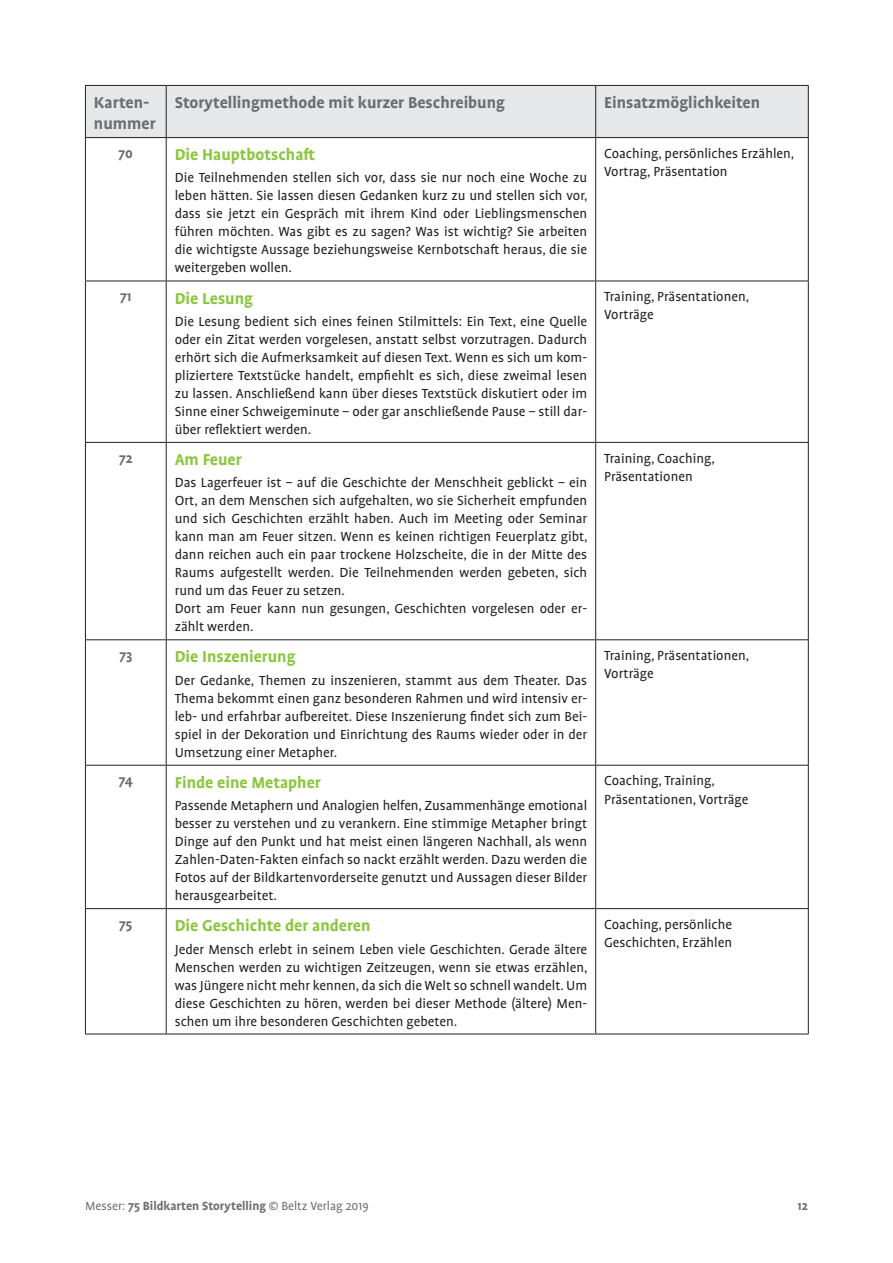
<style>
.page{position:relative;width:893px;height:1263px;background:#fff}
.page>*{position:absolute;margin:0;border:0;box-sizing:border-box;transform-origin:0 0}
.t1{font:700 18px "Profile OT";color:#8bc63e}
.t2{font:700 18px/21px "Profile OT";color:#6c6d70}
.t3{font:15px/18px "Profile OT";color:#231f20}
.t4{font:700 15px "Profile OT";letter-spacing:-.005em;color:#6c6d70}
.t5{font:700 13.5px "Profile OT";color:#6c6d70}
.s1{font-weight:400}
</style>
<div class="page">
<div style="left:86px;top:86px;width:722px;height:51px;background:#e6e7e9"></div>
<hr style="left:85px;top:85px;width:81px;height:1px;background:#231f20">
<hr style="left:85px;top:86px;width:1px;height:51px;background:#231f20">
<hr style="left:166px;top:85px;width:430px;height:1px;background:#231f20">
<hr style="left:166px;top:86px;width:1px;height:51px;background:#231f20">
<hr style="left:596px;top:85px;width:213px;height:1px;background:#231f20">
<hr style="left:595px;top:86px;width:1px;height:51px;background:#231f20">
<hr style="left:808px;top:86px;width:1px;height:51px;background:#231f20">
<hr style="left:85px;top:137px;width:81px;height:1px;background:#231f20">
<hr style="left:166px;top:137px;width:430px;height:1px;background:#231f20">
<hr style="left:596px;top:137px;width:213px;height:1px;background:#231f20">
<hr style="left:85px;top:138px;width:1px;height:143px;background:#231f20">
<hr style="left:166px;top:138px;width:1px;height:143px;background:#231f20">
<hr style="left:595px;top:138px;width:1px;height:143px;background:#231f20">
<hr style="left:808px;top:138px;width:1px;height:143px;background:#231f20">
<hr style="left:85px;top:281px;width:81px;height:1px;background:#231f20">
<hr style="left:85px;top:281px;width:1px;height:161px;background:#231f20">
<hr style="left:166px;top:281px;width:430px;height:1px;background:#231f20">
<hr style="left:166px;top:281px;width:1px;height:161px;background:#231f20">
<hr style="left:596px;top:281px;width:213px;height:1px;background:#231f20">
<hr style="left:595px;top:281px;width:1px;height:161px;background:#231f20">
<hr style="left:808px;top:281px;width:1px;height:161px;background:#231f20">
<hr style="left:85px;top:442px;width:81px;height:1px;background:#231f20">
<hr style="left:85px;top:443px;width:1px;height:196px;background:#231f20">
<hr style="left:166px;top:442px;width:430px;height:1px;background:#231f20">
<hr style="left:166px;top:443px;width:1px;height:196px;background:#231f20">
<hr style="left:596px;top:442px;width:213px;height:1px;background:#231f20">
<hr style="left:595px;top:443px;width:1px;height:196px;background:#231f20">
<hr style="left:808px;top:443px;width:1px;height:196px;background:#231f20">
<hr style="left:85px;top:639px;width:81px;height:1px;background:#231f20">
<hr style="left:85px;top:640px;width:1px;height:125px;background:#231f20">
<hr style="left:166px;top:639px;width:430px;height:1px;background:#231f20">
<hr style="left:166px;top:640px;width:1px;height:125px;background:#231f20">
<hr style="left:596px;top:639px;width:213px;height:1px;background:#231f20">
<hr style="left:595px;top:640px;width:1px;height:125px;background:#231f20">
<hr style="left:808px;top:640px;width:1px;height:125px;background:#231f20">
<hr style="left:85px;top:765px;width:81px;height:1px;background:#231f20">
<hr style="left:85px;top:765px;width:1px;height:143px;background:#231f20">
<hr style="left:166px;top:765px;width:430px;height:1px;background:#231f20">
<hr style="left:166px;top:765px;width:1px;height:143px;background:#231f20">
<hr style="left:596px;top:765px;width:213px;height:1px;background:#231f20">
<hr style="left:595px;top:765px;width:1px;height:143px;background:#231f20">
<hr style="left:808px;top:765px;width:1px;height:143px;background:#231f20">
<hr style="left:85px;top:908px;width:81px;height:1px;background:#231f20">
<hr style="left:85px;top:909px;width:1px;height:125px;background:#231f20">
<hr style="left:166px;top:908px;width:430px;height:1px;background:#231f20">
<hr style="left:166px;top:909px;width:1px;height:125px;background:#231f20">
<hr style="left:596px;top:908px;width:213px;height:1px;background:#231f20">
<hr style="left:595px;top:909px;width:1px;height:125px;background:#231f20">
<hr style="left:808px;top:909px;width:1px;height:125px;background:#231f20">
<hr style="left:85px;top:1034px;width:81px;height:1px;background:#231f20">
<hr style="left:166px;top:1034px;width:430px;height:1px;background:#231f20">
<hr style="left:596px;top:1034px;width:213px;height:1px;background:#231f20">
<p class="t2" style="left:94px;top:93px;width:63px">Karten&shy;nummer</p>
<p class="t2" style="left:175px;top:93px;width:332px">Storytellingmethode mit kurzer Beschreibung</p>
<p class="t2" style="left:604px;top:93px;width:157px">Einsatzmöglichkeiten</p>
<p class="t4" style="left:119px;top:145px;width:16px">70</p>
<p class="t1" style="left:175px;top:145px;width:142px">Die Hauptbotschaft</p>
<p class="t3" style="left:175px;top:170px;width:414px;text-align:justify">Die Teilnehmenden stellen sich vor, dass sie nur noch eine Woche zu leben hätten. Sie lassen diesen Gedanken kurz zu und stellen sich vor, dass sie jetzt ein Gespräch mit ihrem Kind oder Lieblingsmenschen führen möchten. Was gibt es zu sagen? Was ist wichtig? Sie arbeiten die wichtigste Aussage beziehungsweise Kernbotschaft heraus, die sie weitergeben wollen.</p>
<p class="t3" style="left:604px;top:145px;width:192px">Coaching, persönliches Erzählen,<br>Vortrag, Präsentation</p>
<p class="t4" style="left:120px;top:289px;width:13px">71</p>
<p class="t1" style="left:175px;top:288px;width:80px">Die Lesung</p>
<p class="t3" style="left:175px;top:313px;width:414px;text-align:justify">Die Lesung bedient sich eines feinen Stilmittels: Ein Text, eine Quelle oder ein Zitat werden vorgelesen, anstatt selbst vorzutragen. Dadurch erhört sich die Aufmerksamkeit auf diesen Text. Wenn es sich um kom&shy;pliziertere Textstücke handelt, empfiehlt es sich, diese zweimal lesen zu lassen. Anschließend kann über dieses Textstück diskutiert oder im Sinne einer Schweigeminute – oder gar anschließende Pause – still dar&shy;über reflektiert werden.</p>
<p class="t4" style="left:119px;top:450px;width:15px">72</p>
<p class="t1" style="left:175px;top:450px;width:68px">Am Feuer</p>
<p class="t3" style="left:175px;top:474px;width:414px">Das Lagerfeuer ist – auf die Geschichte der Menschheit geblickt – ein Ort, an dem Menschen sich aufgehalten, wo sie Sicherheit empfunden und sich Geschichten erzählt haben. Auch im Meeting oder Seminar kann man am Feuer sitzen. Wenn es keinen richtigen Feuerplatz gibt, dann reichen auch ein paar trockene Holzscheite, die in der Mitte des Raums aufgestellt werden. Die Teilnehmenden werden gebeten, sich rund um das Feuer zu setzen.<br>Dort am Feuer kann nun gesungen, Geschichten vorgelesen oder er&shy;zählt werden.</p>
<p class="t4" style="left:119px;top:647px;width:14px">73</p>
<p class="t1" style="left:175px;top:647px;width:122px">Die Inszenierung</p>
<p class="t3" style="left:175px;top:672px;width:414px;text-align:justify">Der Gedanke, Themen zu inszenieren, stammt aus dem Theater. Das Thema bekommt einen ganz besonderen Rahmen und wird intensiv er&shy;leb- und erfahrbar aufbereitet. Diese Inszenierung findet sich zum Bei&shy;spiel in der Dekoration und Einrichtung des Raums wieder oder in der Umsetzung einer Metapher.</p>
<p class="t4" style="left:119px;top:773px;width:16px">74</p>
<p class="t1" style="left:175px;top:772px;width:148px">Finde eine Metapher</p>
<p class="t3" style="left:175px;top:797px;width:414px;text-align:justify">Passende Metaphern und Analogien helfen, Zusammenhänge emotional besser zu verstehen und zu verankern. Eine stimmige Metapher bringt Dinge auf den Punkt und hat meist einen längeren Nachhall, als wenn Zahlen-Daten-Fakten einfach so nackt erzählt werden. Dazu werden die Fotos auf der Bildkartenvorderseite genutzt und Aussagen dieser Bilder herausgearbeitet.</p>
<p class="t4" style="left:119px;top:916px;width:15px">75</p>
<p class="t1" style="left:175px;top:916px;width:197px">Die Geschichte der anderen</p>
<p class="t3" style="left:175px;top:941px;width:414px;text-align:justify">Jeder Mensch erlebt in seinem Leben viele Geschichten. Gerade ältere Menschen werden zu wichtigen Zeitzeugen, wenn sie etwas erzählen, was Jüngere nicht mehr kennen, da sich die Welt so schnell wandelt. Um diese Geschichten zu hören, werden bei dieser Methode (ältere) Men&shy;schen um ihre besonderen Geschichten gebeten.</p>
<p class="t3" style="left:604px;top:288px;width:146px">Training, Präsentationen,<br>Vorträge</p>
<p class="t3" style="left:604px;top:450px;width:112px">Training, Coaching,<br>Präsentationen</p>
<p class="t3" style="left:604px;top:647px;width:146px">Training, Präsentationen,<br>Vorträge</p>
<p class="t3" style="left:604px;top:773px;width:146px">Coaching, Training,<br>Präsentationen, Vorträge</p>
<p class="t3" style="left:604px;top:916px;width:129px">Coaching, persönliche<br>Geschichten, Erzählen</p>
<p class="t5" style="left:85px;top:1198px;width:285px"><span class="s1">Messer:</span> 75 Bildkarten Storytelling <span class="s1">© Beltz Verlag 2019</span></p>
<p class="t5" style="left:798px;top:1198px;width:12px">12</p>
</div>
